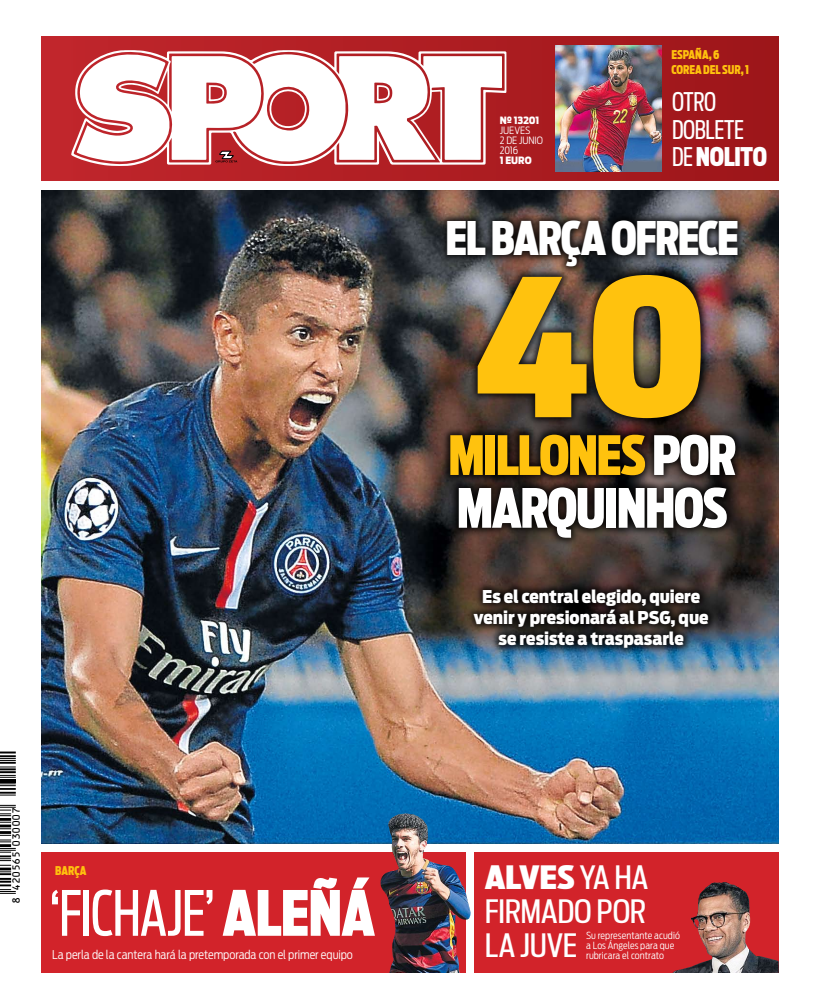
<style>
.page{position:relative;width:820px;height:1007px;background:#fff}
.page>*{position:absolute;margin:0;border:0;box-sizing:border-box;transform-origin:0 0}
.t1{font:900 189.2px "Antenna Extra Cond";color:#ffc20e;scale:1.2 1}
.t2{font:61.8px "Antenna Extra Cond";letter-spacing:-.015em;color:#fff}
.t3{font:900 53.6px/52.7px "Antenna Extra Cond";letter-spacing:-.025em;color:#fff}
.t4{font:900 45.9px "Antenna Extra Cond";letter-spacing:-.025em;color:#fff}
.t5{font:31.9px/33.9px "Antenna Extra Cond";letter-spacing:-.005em;color:#fff;text-align:justify;scale:1.17 1}
.t6{font:25.5px/27.3px "Antenna Extra Cond";letter-spacing:-.015em;color:#fff}
.t7{font:900 17.5px/21.3px "Antenna Cond";letter-spacing:-.005em;color:#fff;text-align:center}
.t8{font:300 12px "Antenna Cond";letter-spacing:-.005em;color:#fff}
.t9{font:900 12px/14.3px "Antenna Extra Cond";color:#ffc20e}
.t10{font:300 10px/10px "Antenna Cond";letter-spacing:-.005em;color:#fff}
.t11{font:10px "Film Bars 004";letter-spacing:-.065em;color:#000}
.t12{font:900 10px "Antenna Cond";color:#fff}
.t13{font:300 9.8px/10.2px "Antenna Cond";letter-spacing:.005em;color:#fff}
.s1{font-weight:900}
.s2{color:#ffc20e}
</style>
<div class="page">
<div style="left:41px;top:36px;width:737px;height:144px;background:linear-gradient(to right,#c2262c,#9d171a)"></div>
<svg style="left:71px;top:50px;width:435px;height:116px"></svg>
<svg style="left:77px;top:53px;width:93px;height:109px"></svg>
<svg style="left:208px;top:85px;width:16px;height:17px"></svg>
<svg style="left:377px;top:85px;width:12px;height:16px"></svg>
<svg style="left:267px;top:86px;width:39px;height:44px"></svg>
<svg style="left:215px;top:151px;width:22px;height:11px"></svg>
<svg style="left:0;top:804px;width:16px;height:89px"></svg>
<svg style="left:0;top:783px;width:16px;height:12px"></svg>
<svg style="left:0;top:779px;width:16px;height:3px"></svg>
<svg style="left:0;top:751px;width:16px;height:26px"></svg>
<img style="left:555px;top:46px;width:105px;height:125px">
<div style="left:41px;top:852px;width:425px;height:120px;background:#d2232a"></div>
<div style="left:474px;top:852px;width:304px;height:120px;background:#d2232a"></div>
<img style="left:41px;top:190px;width:737px;height:653px">
<div style="left:464px;top:579px;width:254px;height:78px;background:#000;opacity:.85"></div>
<div style="left:467px;top:265px;width:243px;height:163px;background:#000;opacity:.85"></div>
<div style="left:440px;top:424px;width:305px;height:124px;background:#000;opacity:.85"></div>
<div style="left:437px;top:210px;width:310px;height:67px;background:#000;opacity:.85"></div>
<img style="left:673px;top:882px;width:105px;height:90px">
<img style="left:380px;top:813px;width:91px;height:159px">
<p class="t11" style="left:11px;top:903px;width:99px;rotate:-90deg">8 420565 030007</p>
<p class="t9" style="left:55px;top:863px;width:33px">BARÇA</p>
<h2 class="t2" style="left:50px;top:878px;width:327px">‘FICHAJE’ <span class="s1">ALEÑÁ</span></h2>
<p class="t8" style="left:52px;top:947px;width:302px">La perla de la cantera hará la pretemporada con el primer equipo</p>
<p class="t12" style="left:499px;top:114px;width:41px">Nº 13201</p>
<p class="t10" style="left:499px;top:125px;width:45px">jueves<br>2 de junio<br>2016</p>
<p class="t12" style="left:499px;top:154px;width:33px">1 euro</p>
<p class="t9" style="left:671px;top:48px;width:79px">ESPAÑA, 6<br>COREA DEL SUR, 1</p>
<h3 class="t6" style="left:671px;top:88px;width:97px">OTRO<br>DOBLETE<br>DE <span class="s1">NOLITO</span></h3>
<h3 class="t4" style="left:445px;top:211px;width:294px">EL BARÇA OFRECE</h3>
<h1 class="t1" style="left:473px;top:235px;width:198px">40</h1>
<h3 class="t3" style="left:448px;top:429px;width:290px"><span class="s2">MILLONES</span> POR<br>MARQUINHOS</h3>
<p class="t7" style="left:473px;top:585px;width:236px">Es el central elegido, quiere venir y presionará al PSG, que se resiste a traspasarle</p>
<h3 class="t5" style="left:484px;top:860px;width:141px"><span class="s1">ALVES</span> YA HA FIRMADO POR LA JUVE</h3>
<p class="t13" style="left:586px;top:930px;width:95px">Su representante acudió a Los Ángeles para que rubricara el contrato</p>
</div>
